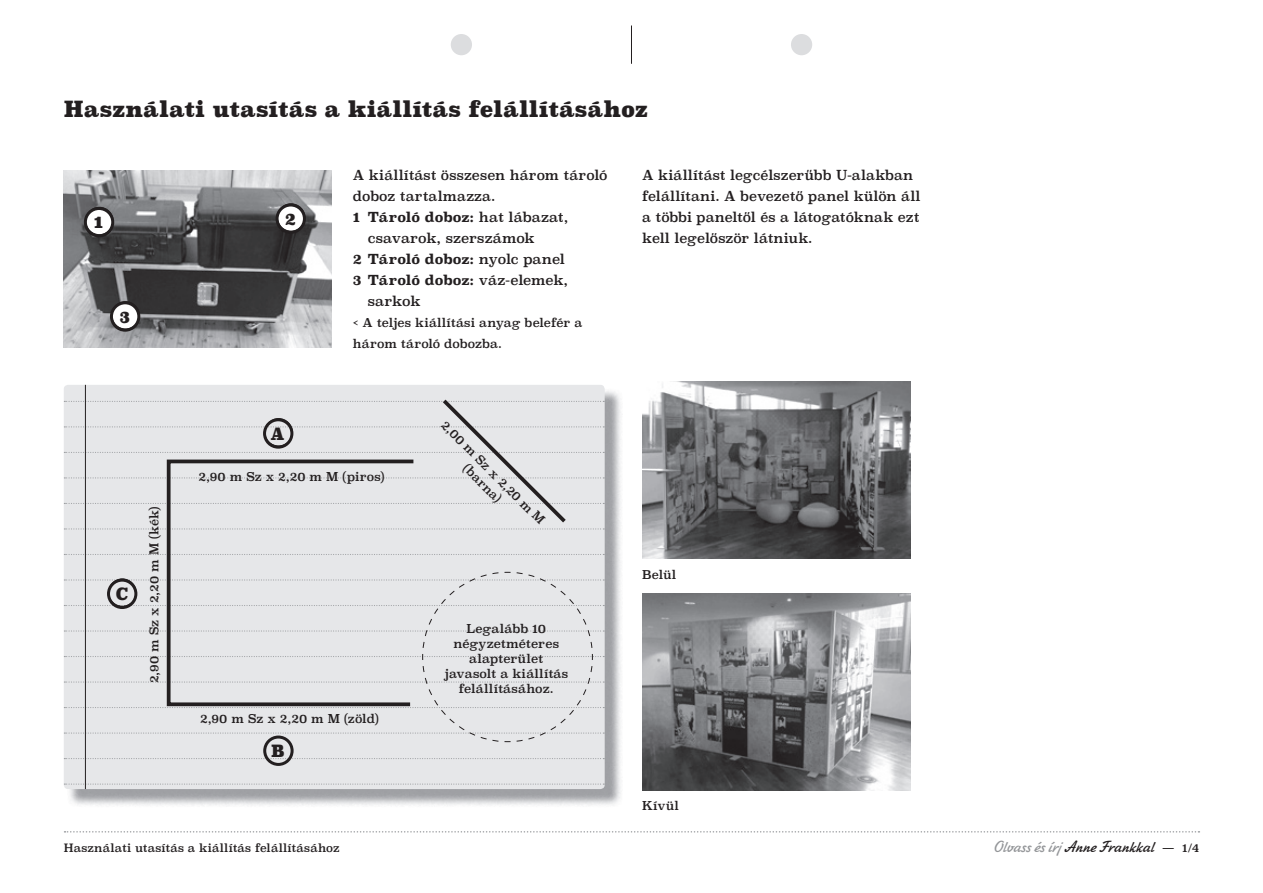
<style>
.page{position:relative;width:1263px;height:893px;background:#fff}
.page>*{position:absolute;margin:0;border:0;box-sizing:border-box;transform-origin:0 0}
.t1{font:900 21.75px "Superclarendon";color:#231f20}
.t2{font:16.5px "Zhikharev TT";letter-spacing:.02em;color:#231f20}
.t3{font:900 16.5px "Superclarendon";color:#231f20}
.t4{font:13.5px/21px "Superclarendon";letter-spacing:.01em;color:#231f20}
.t5{font:700 13.5px "Superclarendon";color:#231f20}
.t6{font:12px/15px "Superclarendon";letter-spacing:.01em;color:#231f20;text-align:center}
.t7{font:11.25px "Superclarendon";letter-spacing:.02em;color:#231f20}
.s1{font-weight:400}
.s2{color:#939598}
.s3{font-family:"Superclarendon";font-size:12px}
.s4{font-family:"Superclarendon";font-size:11.25px}
</style>
<div class="page">
<svg style="left:65px;top:831px;width:1134px;height:2px"></svg>
<div style="left:451px;top:34px;width:21px;height:21px;background:#dcdddf;border-radius:50%"></div>
<div style="left:791px;top:34px;width:21px;height:21px;background:#dcdddf;border-radius:50%"></div>
<hr style="left:631px;top:26px;width:1px;height:38px;background:#231f20">
<img style="left:642px;top:593px;width:268px;height:197px">
<img style="left:642px;top:381px;width:268px;height:177px">
<img style="left:64px;top:171px;width:268px;height:177px">
<div style="left:85px;top:208px;width:28px;height:28px;background:#fff;border-radius:50%"></div>
<div style="left:84px;top:207px;width:30px;height:30px;border:3px solid #231f20;border-radius:50%"></div>
<div style="left:86px;top:207px;width:27px;height:28px;border:1px solid #231f20;border-radius:50%"></div>
<div style="left:277px;top:205px;width:27px;height:27px;background:#fff;border-radius:50%"></div>
<div style="left:276px;top:203px;width:30px;height:31px;border:3px solid #231f20;border-radius:50%"></div>
<div style="left:277px;top:204px;width:28px;height:27px;border:1px solid #231f20;border-radius:50%"></div>
<div style="left:111px;top:303px;width:28px;height:27px;background:#fff;border-radius:50%"></div>
<div style="left:110px;top:301px;width:30px;height:31px;border:3px solid #231f20;border-radius:50%"></div>
<div style="left:112px;top:301px;width:27px;height:28px;border:1px solid #231f20;border-radius:50%"></div>
<img style="left:69px;top:391px;width:552px;height:415px">
<div style="left:64px;top:385px;width:541px;height:404px;background:#e6e7e9;border-radius:4px"></div>
<svg style="left:64px;top:554px;width:540px;height:1px"></svg>
<svg style="left:64px;top:758px;width:540px;height:1px"></svg>
<svg style="left:64px;top:783px;width:540px;height:2px"></svg>
<hr style="left:85px;top:385px;width:1px;height:404px;background:#231f20">
<div style="left:263px;top:735px;width:31px;height:31px;border:3px solid #231f20;border-radius:50%"></div>
<svg style="left:165px;top:529px;width:252px;height:43px"></svg>
<svg style="left:64px;top:572px;width:540px;height:170px"></svg>
<svg style="left:64px;top:396px;width:540px;height:133px"></svg>
<h1 class="t1" style="left:64px;top:94px;width:586px">Használati utasítás a kiállítás felállításához</h1>
<h2 class="t3" style="left:94px;top:211px;width:11px">1</h2>
<h2 class="t3" style="left:285px;top:208px;width:13px">2</h2>
<h2 class="t3" style="left:120px;top:305px;width:12px">3</h2>
<p class="t4" style="left:353px;top:166px;width:256px">A kiállítást összesen három tároló</p>
<p class="t4" style="left:353px;top:187px;width:144px">doboz tartalmazza.</p>
<p class="t5" style="left:353px;top:207px;width:217px">1 Tároló doboz: <span class="s1">hat lábazat,</span></p>
<p class="t4" style="left:368px;top:229px;width:169px">csavarok, szerszámok</p>
<p class="t5" style="left:353px;top:249px;width:214px">2 Tároló doboz: <span class="s1">nyolc panel</span></p>
<p class="t5" style="left:353px;top:270px;width:217px">3 Tároló doboz: <span class="s1">váz-elemek,</span></p>
<p class="t4" style="left:368px;top:292px;width:54px">sarkok</p>
<p class="t6" style="left:353px;top:313px;width:231px;line-height:21px;text-align:left">&lt; A teljes kiállítási anyag belefér a három tároló dobozba.</p>
<h2 class="t3" style="left:116px;top:583px;width:14px">C</h2>
<p class="t6" style="left:148px;top:683px;width:178px;rotate:-90deg">2,90 m Sz x 2,20 m M (kék)</p>
<h2 class="t3" style="left:271px;top:422px;width:16px">A</h2>
<p class="t6" style="left:198px;top:470px;width:187px">2,90 m Sz x 2,20 m M (piros)</p>
<p class="t6" style="left:200px;top:712px;width:180px">2,90 m Sz x 2,20 m M (zöld)</p>
<h2 class="t3" style="left:271px;top:740px;width:15px">B</h2>
<p class="t6" style="left:448px;top:418px;width:142px;rotate:45deg">2,00 m Sz x 2,20 m M (barna)</p>
<p class="t6" style="left:444px;top:622px;width:126px">Legalább 10 négyzetméteres alapterület javasolt a kiállítás felállításához.</p>
<p class="t4" style="left:642px;top:166px;width:280px">A kiállítást legcélszerűbb U-alakban felállítani. A bevezető panel külön áll a többi paneltől és a látogatóknak ezt kell legelőször látniuk.</p>
<p class="t6" style="left:642px;top:568px;width:36px">Belül</p>
<p class="t6" style="left:642px;top:799px;width:38px">Kívül</p>
<p class="t7" style="left:64px;top:840px;width:277px">Használati utasítás a kiállítás felállításához</p>
<h2 class="t2" style="left:993px;top:837px;width:208px"><span class="s2">Olvass és írj</span> Anne Frankkal <span class="s3">—</span> <span class="s4">1/4</span></h2>
</div>
